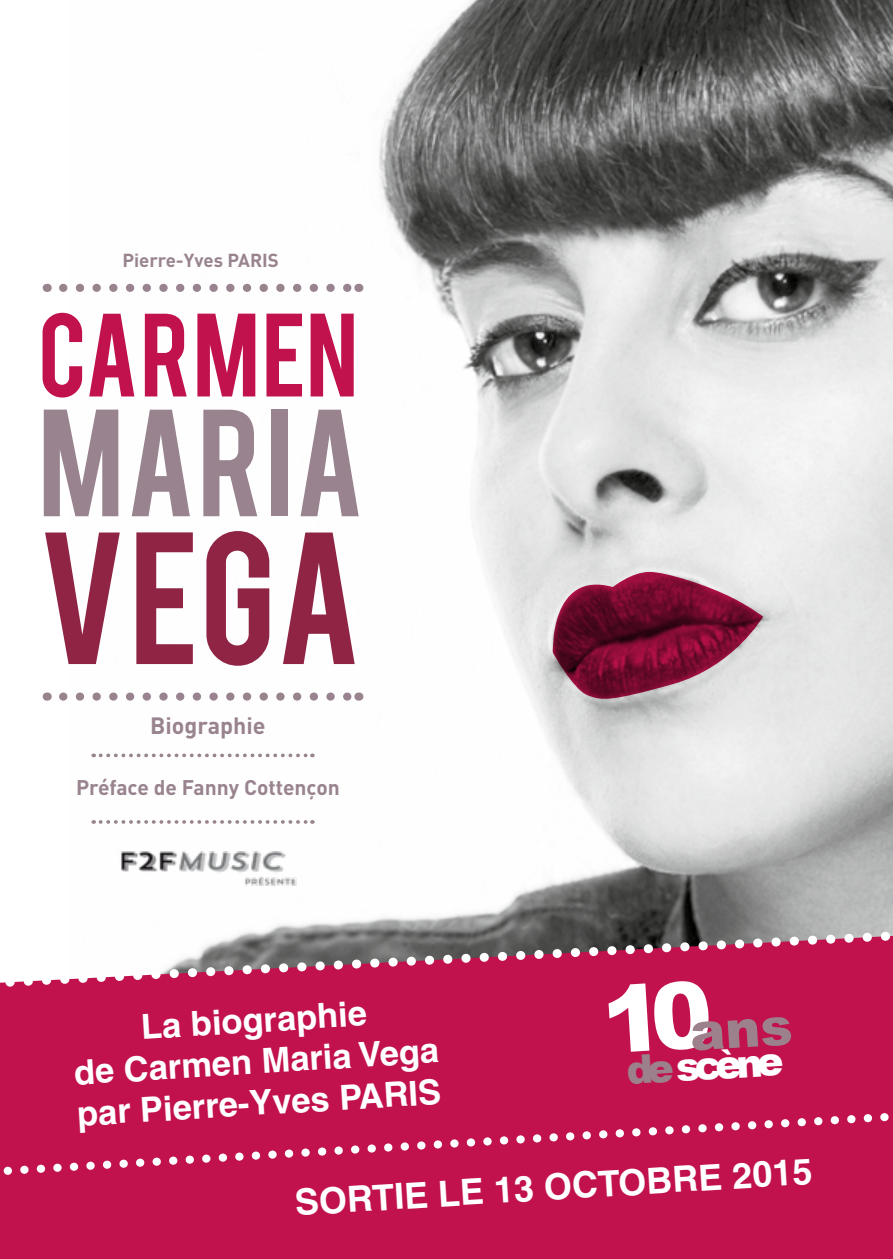
<style>
.page{position:relative;width:893px;height:1259px;background:#fff}
.page>*{position:absolute;margin:0;border:0;box-sizing:border-box;transform-origin:0 0}
.t1{font:147.9px "Bebas";color:#8f2444}
.t2{font:119.7px "Bebas";letter-spacing:.02em;color:#98838e}
.t3{font:93px "Bebas";letter-spacing:.02em;color:#c2124d}
.t4{font:900 39.6px "Arial";color:#fff}
.t5{font:700 36px "Helvetica LT";color:#fff}
.t6{font:700 34.5px/41.4px "Helvetica LT";color:#fff;text-align:center}
.t7{font:700 23.4px "DIN";color:#98838e}
.t8{font:700 21px "DIN";color:#98838e}
.t9{font:700 18.6px "DIN";color:#98838e}
.s1{color:#9c808c}
</style>
<div class="page">
<img style="left:78px;top:0;width:815px;height:919px">
<svg style="left:550px;top:569px;width:213px;height:131px;background:#955168"></svg>
<div style="left:0;top:999px;width:893px;height:260px;background:#c2124d"></div>
<svg style="left:0;top:919px;width:893px;height:80px"></svg>
<img style="left:110px;top:844px;width:196px;height:48px">
<svg style="left:63px;top:284px;width:287px;height:8px"></svg>
<svg style="left:63px;top:692px;width:287px;height:8px"></svg>
<div style="left:0;top:1105px;width:893px;height:79px;background:#c2124d"></div>
<svg style="left:100px;top:753px;width:213px;height:4px"></svg>
<svg style="left:100px;top:820px;width:213px;height:4px"></svg>
<div style="left:607px;top:979px;width:185px;height:74px;background:#c2124d"></div>
<p class="t9" style="left:122px;top:248px;width:158px">Pierre-Yves PARIS</p>
<h3 class="t3" style="left:38px;top:287px;width:321px">CARMEN</h3>
<h2 class="t2" style="left:38px;top:376px;width:327px">MARIA</h2>
<h1 class="t1" style="left:38px;top:490px;width:325px">VEGA</h1>
<p class="t7" style="left:150px;top:710px;width:117px">Biographie</p>
<p class="t8" style="left:76px;top:773px;width:265px">Préface de Fanny Cottençon</p>
<p class="t6" style="left:71px;top:1008px;width:367px;rotate:-3deg">La biographie<br>de Carmen Maria Vega par Pierre-Yves PARIS</p>
<p class="t5" style="left:294px;top:1183px;width:519px;rotate:-4deg">SORTIE LE 13 OCTOBRE 2015</p>
<p class="t4" style="left:625px;top:1040px;width:159px;rotate:-3deg"><span class="s1">de</span> scène</p>
</div>
